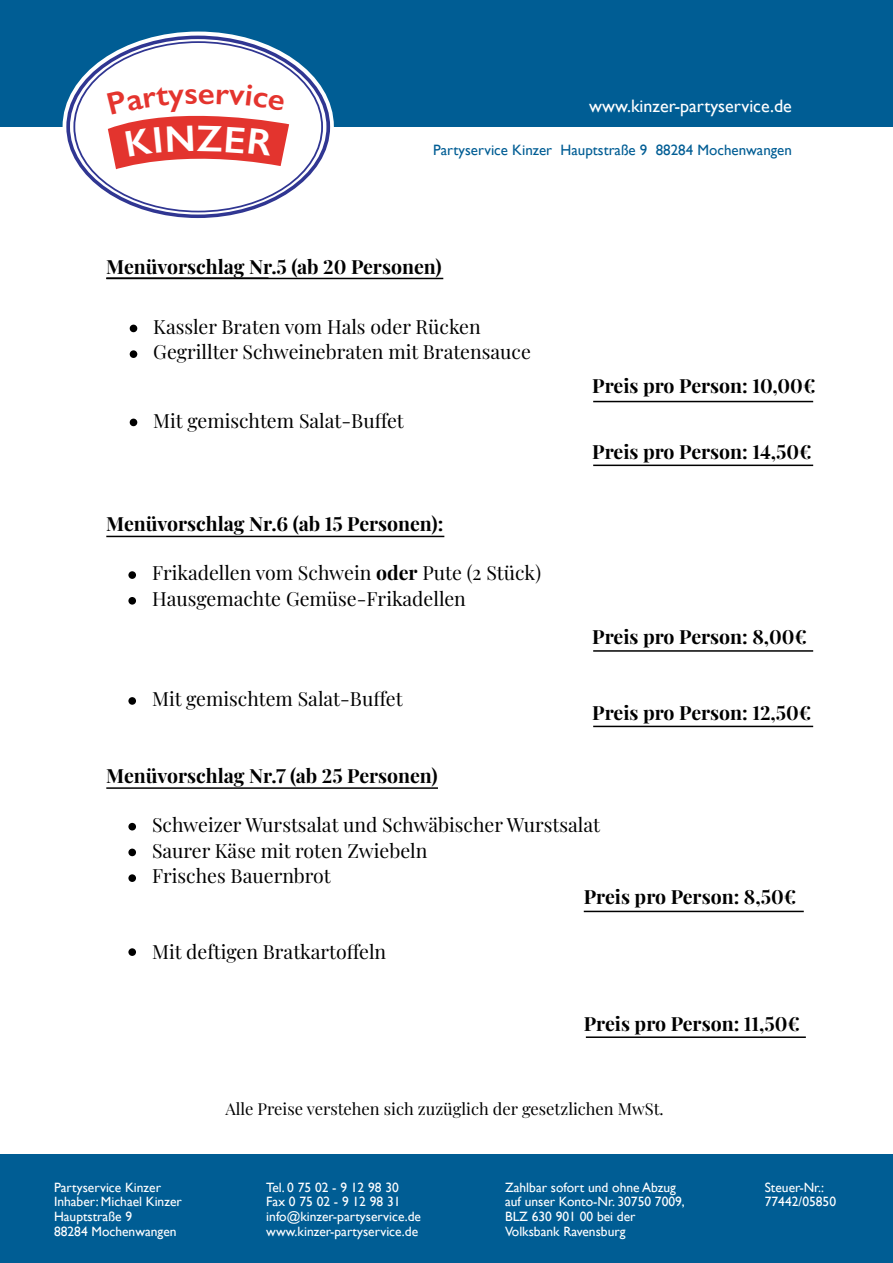
<style>
.page{position:relative;width:893px;height:1263px;background:#fff}
.page>*{position:absolute;margin:0;border:0;box-sizing:border-box;transform-origin:0 0}
.t1{font:600 31.5px "Gill Sans";color:#e4342e;scale:1.05 1}
.t2{font:19.5px/25.7px "Playfair Display";color:#000}
.t3{font:700 19.5px "Playfair Display";color:#000}
.t4{font:18px "Gill Sans";color:#fff}
.t5{font:16.5px "Playfair Display";color:#000}
.t6{font:15px "Gill Sans";color:#005d94}
.t7{font:13.5px/14.7px "Gill Sans";color:#fff}
.s1{font-weight:700}
</style>
<div class="page">
<hr style="left:106px;top:278px;width:337px;height:1px;background:#000">
<div style="left:0;top:0;width:893px;height:127px;background:#005d94"></div>
<div style="left:0;top:1154px;width:893px;height:109px;background:#005d94"></div>
<hr style="left:106px;top:277px;width:163px;height:2px;background:#000">
<hr style="left:106px;top:536px;width:338px;height:1px;background:#000">
<hr style="left:106px;top:787px;width:332px;height:2px;background:#000">
<svg style="left:63px;top:32px;width:271px;height:190px;fill:#fff"></svg>
<div style="left:130px;top:325px;width:7px;height:7px;background:#000;border-radius:50%"></div>
<div style="left:130px;top:350px;width:7px;height:8px;background:#000;border-radius:50%"></div>
<div style="left:130px;top:419px;width:7px;height:7px;background:#000;border-radius:50%"></div>
<div style="left:128px;top:571px;width:8px;height:8px;background:#000;border-radius:50%"></div>
<div style="left:128px;top:597px;width:8px;height:8px;background:#000;border-radius:50%"></div>
<div style="left:128px;top:697px;width:8px;height:8px;background:#000;border-radius:50%"></div>
<div style="left:128px;top:823px;width:8px;height:7px;background:#000;border-radius:50%"></div>
<div style="left:128px;top:848px;width:8px;height:8px;background:#000;border-radius:50%"></div>
<div style="left:128px;top:874px;width:8px;height:8px;background:#000;border-radius:50%"></div>
<div style="left:128px;top:948px;width:8px;height:8px;background:#000;border-radius:50%"></div>
<hr style="left:586px;top:1036px;width:220px;height:2px;background:#000">
<hr style="left:584px;top:911px;width:220px;height:1px;background:#000">
<hr style="left:593px;top:401px;width:220px;height:1px;background:#000">
<hr style="left:593px;top:650px;width:220px;height:2px;background:#000">
<hr style="left:593px;top:465px;width:220px;height:1px;background:#000">
<hr style="left:593px;top:726px;width:220px;height:1px;background:#000">
<svg style="left:107px;top:85px;width:182px;height:84px;background:#f19c99"></svg>
<h1 class="t1" style="left:198px;top:74px;width:18px">e</h1>
<p class="t4" style="left:589px;top:95px;width:204px">www.kinzer-partyservice.de</p>
<p class="t6" style="left:433px;top:141px;width:360px">Partyservice Kinzer Hauptstraße 9 88284 Mochenwangen</p>
<p class="t3" style="left:106px;top:251px;width:337px">Menüvorschlag Nr.5 (ab 20 Personen)</p>
<p class="t2" style="left:153px;top:312px;width:379px">Kassler Braten vom Hals oder Rücken<br>Gegrillter Schweinebraten mit Bratensauce</p>
<p class="t2" style="left:153px;top:406px;width:252px">Mit gemischtem Salat-Buffet</p>
<p class="t3" style="left:106px;top:509px;width:339px">Menüvorschlag Nr.6 (ab 15 Personen):</p>
<p class="t2" style="left:152px;top:558px;width:391px">Frikadellen vom Schwein <span class="s1">oder</span> Pute (2 Stück)<br>Hausgemachte Gemüse-Frikadellen</p>
<p class="t2" style="left:152px;top:684px;width:252px">Mit gemischtem Salat-Buffet</p>
<p class="t3" style="left:106px;top:760px;width:333px">Menüvorschlag Nr.7 (ab 25 Personen)</p>
<p class="t3" style="left:592px;top:370px;width:225px">Preis pro Person: 10,00€</p>
<p class="t3" style="left:592px;top:436px;width:221px">Preis pro Person: 14,50€</p>
<p class="t3" style="left:592px;top:621px;width:216px">Preis pro Person: 8,00€</p>
<p class="t3" style="left:592px;top:697px;width:221px">Preis pro Person: 12,50€</p>
<p class="t2" style="left:152px;top:810px;width:450px">Schweizer Wurstsalat und Schwäbischer Wurstsalat<br>Saurer Käse mit roten Zwiebeln<br>Frisches Bauernbrot</p>
<p class="t2" style="left:152px;top:937px;width:236px">Mit deftigen Bratkartoffeln</p>
<p class="t3" style="left:584px;top:881px;width:214px">Preis pro Person: 8,50€</p>
<p class="t3" style="left:584px;top:1008px;width:218px">Preis pro Person: 11,50€</p>
<p class="t5" style="left:225px;top:1096px;width:440px">Alle Preise verstehen sich zuzüglich der gesetzlichen MwSt.</p>
<p class="t7" style="left:54px;top:1179px;width:129px">Partyservice Kinzer<br>Inhaber: Michael Kinzer<br>Hauptstraße 9<br>88284 Mochenwangen</p>
<p class="t7" style="left:266px;top:1179px;width:156px">Tel. 0 75 02 - 9 12 98 30<br>Fax 0 75 02 - 9 12 98 31 info@kinzer-partyservice.de www.kinzer-partyservice.de</p>
<p class="t7" style="left:505px;top:1179px;width:181px">Zahlbar sofort und ohne Abzug auf unser Konto-Nr. 30750 7009,<br>BLZ 630 901 00 bei der<br>Volksbank Ravensburg</p>
<p class="t7" style="left:765px;top:1180px;width:73px;line-height:14.2px">Steuer-Nr.:<br>77442/05850</p>
</div>
